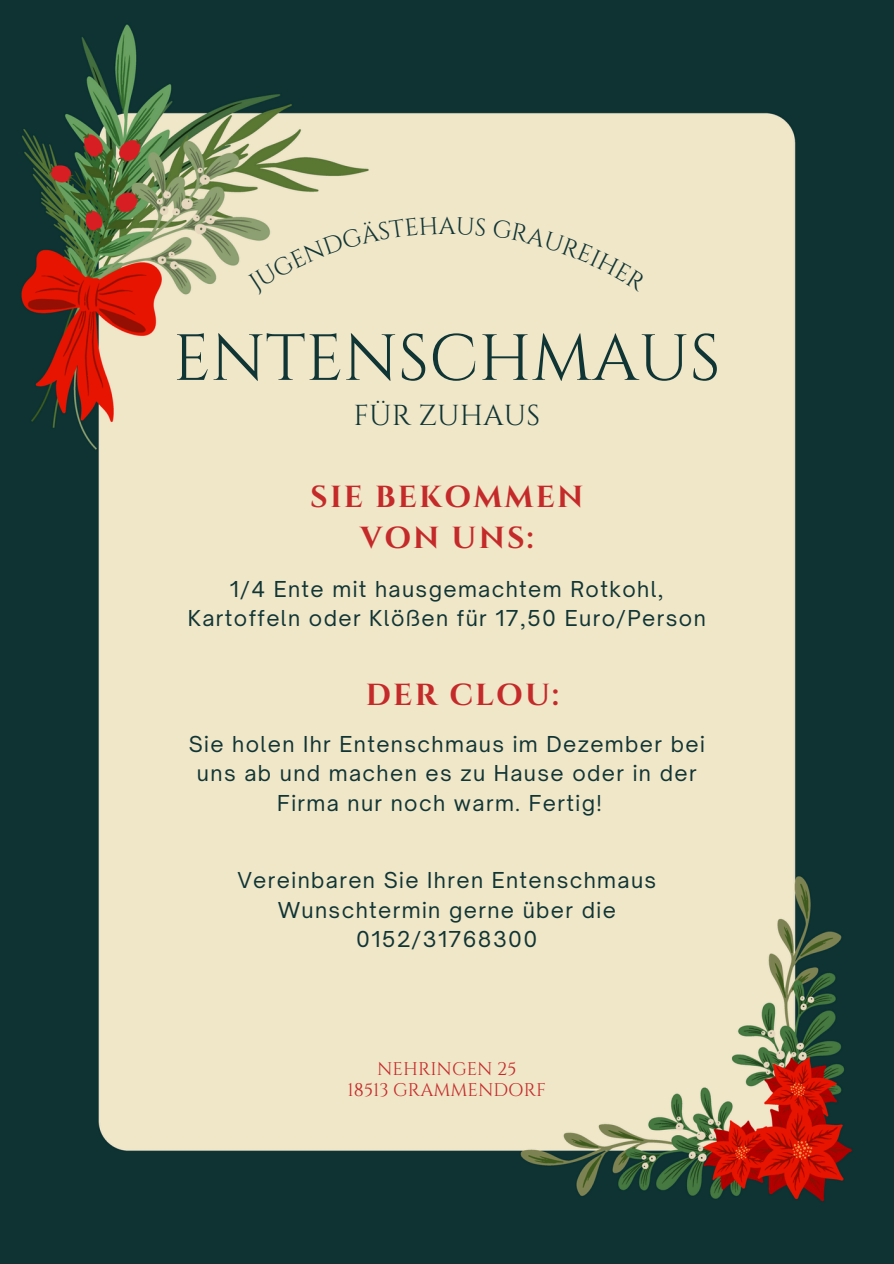
<style>
.page{position:relative;width:894px;height:1264px;background:#fff}
.page>*{position:absolute;margin:0;border:0;box-sizing:border-box;transform-origin:0 0}
.t1{font:65.1px "Cinzel";color:#103535}
.t2{font:700 30.3px/41.7px "Cinzel";letter-spacing:.075em;color:#c42a2a;text-align:center}
.t3{font:28.8px "Cinzel";color:#103535}
.t4{font:24.3px "Cinzel";color:#103535}
.t5{font:21px/29.2px "Open Sauce One";letter-spacing:.065em;color:#103535;text-align:center}
.t6{font:18.3px "Cinzel";color:#c42a2a}
</style>
<div class="page">
<img style="left:0;top:0;width:893px;height:1263px">
<div style="left:247px;top:216px;width:190px;height:79px;background:#f0e6c8"></div>
<svg style="left:456px;top:216px;width:30px;height:20px"></svg>
<div style="left:492px;top:219px;width:155px;height:72px;background:#f0e6c8"></div>
<p class="t4" style="left:438px;top:210px;width:19px">A</p>
<h1 class="t1" style="left:173px;top:316px;width:549px">ENTENSCHMAUS</h1>
<h3 class="t3" style="left:353px;top:397px;width:188px">FÜR ZUHAUS</h3>
<h1 class="t2" style="left:310px;top:476px;width:274px">SIE BEKOMMEN<br>VON UNS:</h1>
<h4 class="t5" style="left:188px;top:574px;width:519px">1/4 Ente mit hausgemachtem Rotkohl,<br>Kartoffeln oder Klößen für 17,50 Euro/Person</h4>
<h3 class="t2" style="left:366px;top:674px;width:194px">DER CLOU:</h3>
<p class="t5" style="left:189px;top:729px;width:517px">Sie holen Ihr Entenschmaus im Dezember bei</p>
<p class="t5" style="left:197px;top:758px;width:501px">uns ab und machen es zu Hause oder in der</p>
<p class="t5" style="left:277px;top:787px;width:326px">Firma nur noch warm. Fertig!</p>
<p class="t5" style="left:237px;top:865px;width:420px">Vereinbaren Sie Ihren Entenschmaus<br>Wunschtermin gerne über die<br>0152/31768300</p>
<h2 class="t6" style="left:377px;top:1057px;width:141px">NEHRINGEN 25</h2>
<h5 class="t6" style="left:347px;top:1078px;width:200px">18513 GRAMMENDORF</h5>
</div>
